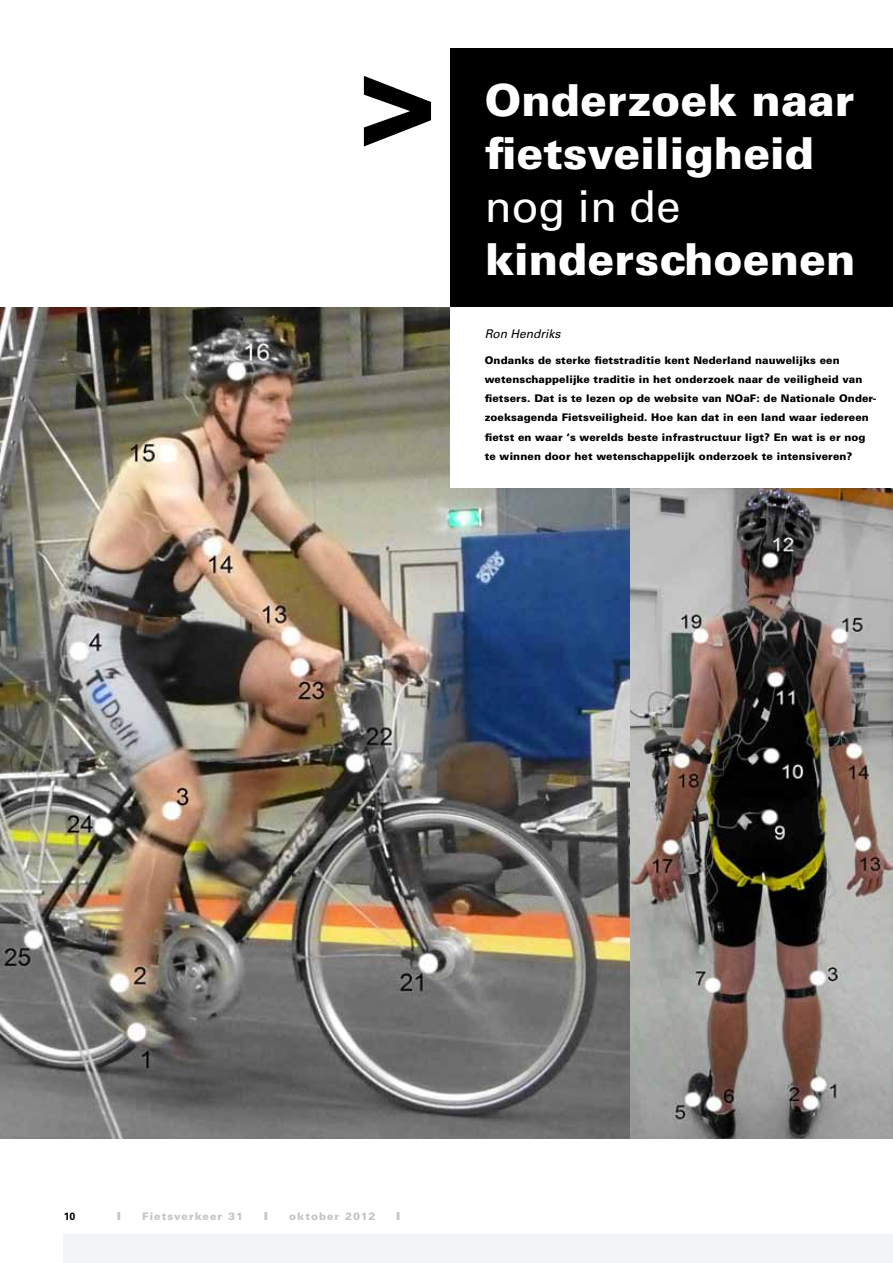
<style>
.page{position:relative;width:893px;height:1263px;background:#fff}
.page>*{position:absolute;margin:0;border:0;box-sizing:border-box;transform-origin:0 0}
.t1{font:900 125.1px "Univers LT";color:#000}
.t2{font:900 44.1px/52.8px "Univers LT";color:#fff}
.t3{font:44.1px "Univers LT";color:#fff}
.t4{font:italic 12px "Univers LT";color:#000}
.t5{font:900 10.8px "Univers LT";color:#c3c5c8;scale:1.2 1}
.t6{font:900 10.5px/19.2px "Univers LT";letter-spacing:.01em;color:#000}
.t7{font:900 10.5px "Univers LT";letter-spacing:.1em;color:#c3c5c8}
.t8{font:700 10.5px "Univers LT";color:#000}
</style>
<div class="page">
<div style="left:64px;top:1234px;width:829px;height:29px;background:#f3f4f5"></div>
<img style="left:0;top:308px;width:631px;height:830px">
<img style="left:631px;top:488px;width:262px;height:651px">
<div style="left:451px;top:48px;width:442px;height:260px;background:#000"></div>
<div style="left:451px;top:308px;width:442px;height:180px;background:#fff"></div>
<h1 class="t1" style="left:356px;top:21px;width:84px">&gt;</h1>
<h2 class="t2" style="left:485px;top:73px;width:371px">Onderzoek naar fietsveiligheid</h2>
<h2 class="t3" style="left:485px;top:180px;width:197px">nog in de</h2>
<h2 class="t2" style="left:485px;top:232px;width:372px">kinderschoenen</h2>
<p class="t4" style="left:485px;top:327px;width:77px">Ron Hendriks</p>
<p class="t6" style="left:485px;top:351px;width:393px">Ondanks de sterke fietstraditie kent Nederland nauwelijks een wetenschappelijke traditie in het onderzoek naar de veiligheid van fietsers. Dat is te lezen op de website van NOaF: de Nationale Onder&shy;zoeksagenda Fietsveiligheid. Hoe kan dat in een land waar iedereen fietst en waar ‘s werelds beste infrastructuur ligt? En wat is er nog te winnen door het wetenschappelijk onderzoek te intensiveren?</p>
<p class="t8" style="left:64px;top:1210px;width:13px">10</p>
<p class="t5" style="left:117px;top:1209px;width:5px">I</p>
<p class="t7" style="left:142px;top:1209px;width:102px">Fietsverkeer 31</p>
<p class="t5" style="left:264px;top:1209px;width:5px">I</p>
<p class="t7" style="left:289px;top:1209px;width:88px">oktober 2012</p>
<p class="t5" style="left:396px;top:1209px;width:5px">I</p>
</div>
